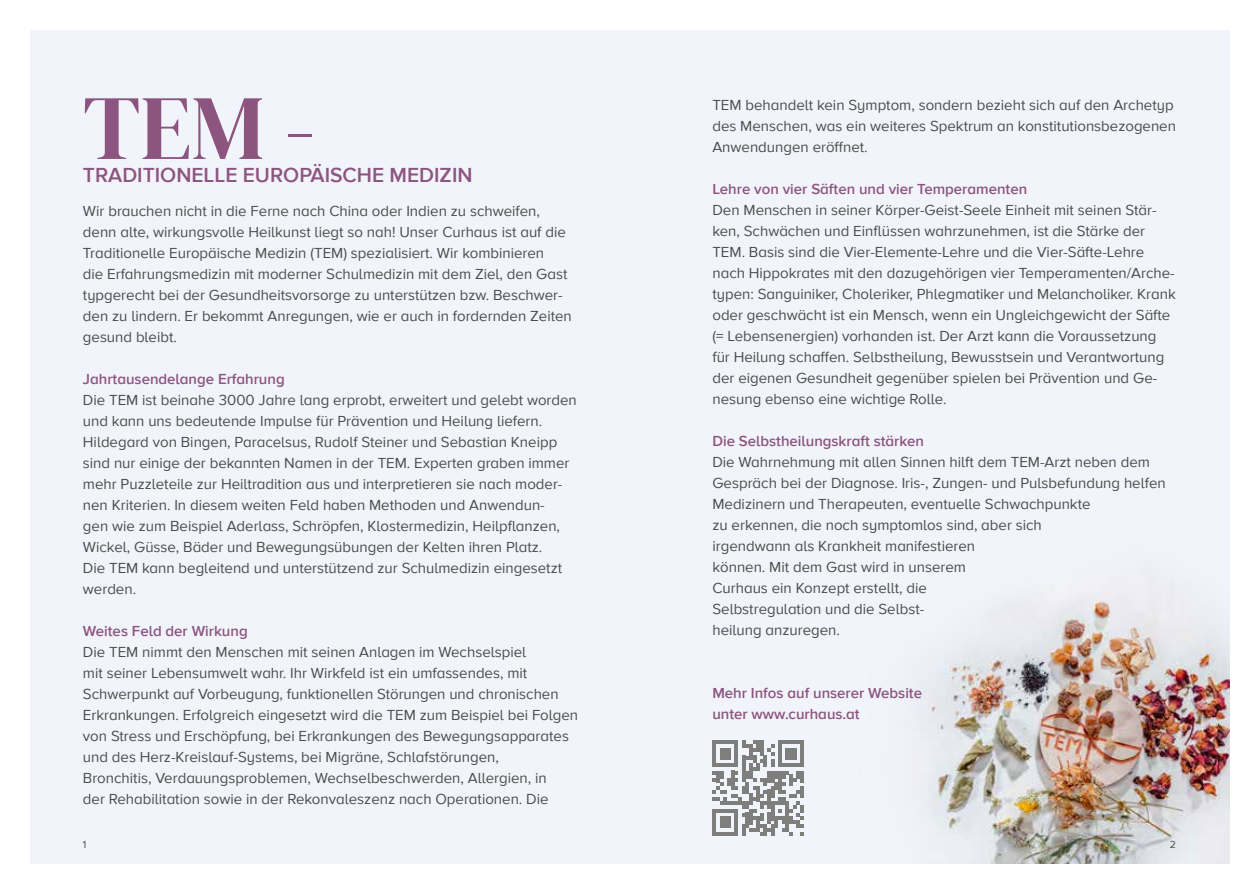
<style>
.page{position:relative;width:1259px;height:893px;background:#fff}
.page>*{position:absolute;margin:0;border:0;box-sizing:border-box;transform-origin:0 0}
.t1{font:91.8px "DM Serif Display";color:#8c557f}
.t2{font:600 21px "Proxima Nova A";color:#8c557f}
.t3{font:15px/21px "Proxima Nova A";color:#4a4a49}
.t4{font:600 15px/21px "Proxima Nova A";color:#8c557f}
.t5{font:10.5px "Proxima Nova A";color:#4a4a49}
</style>
<div class="page">
<div style="left:30px;top:30px;width:1199px;height:833px;background:#f2f4fb"></div>
<img style="left:920px;top:592px;width:309px;height:271px">
<svg style="left:712px;top:740px;width:92px;height:96px"></svg>
<h1 class="t1" style="left:83px;top:75px;width:233px">TEM -</h1>
<h2 class="t2" style="left:83px;top:160px;width:391px">TRADITIONELLE EUROPÄISCHE MEDIZIN</h2>
<p class="t3" style="left:83px;top:199px;width:490px">Wir brauchen nicht in die Ferne nach China oder Indien zu schweifen, denn alte, wirkungsvolle Heilkunst liegt so nah! Unser Curhaus ist auf die Traditionelle Europäische Medizin (TEM) spezialisiert. Wir kombinieren<br>die Erfahrungsmedizin mit moderner Schulmedizin mit dem Ziel, den Gast typgerecht bei der Gesundheitsvorsorge zu unterstützen bzw. Beschwer&shy;den zu lindern. Er bekommt Anregungen, wie er auch in fordernden Zeiten gesund bleibt.</p>
<p class="t4" style="left:83px;top:368px;width:203px">Jahrtausendelange Erfahrung</p>
<p class="t3" style="left:83px;top:388px;width:495px">Die TEM ist beinahe 3000 Jahre lang erprobt, erweitert und gelebt worden und kann uns bedeutende Impulse für Prävention und Heilung liefern.<br>Hildegard von Bingen, Paracelsus, Rudolf Steiner und Sebastian Kneipp sind nur einige der bekannten Namen in der TEM. Experten graben immer mehr Puzzleteile zur Heiltradition aus und interpretieren sie nach moder&shy;nen Kriterien. In diesem weiten Feld haben Methoden und Anwendun-<br>gen wie zum Beispiel Aderlass, Schröpfen, Klostermedizin, Heilpflanzen, Wickel, Güsse, Bäder und Bewegungsübungen der Kelten ihren Platz.<br>Die TEM kann begleitend und unterstützend zur Schulmedizin eingesetzt werden.</p>
<p class="t4" style="left:83px;top:620px;width:166px">Weites Feld der Wirkung</p>
<p class="t3" style="left:83px;top:640px;width:497px">Die TEM nimmt den Menschen mit seinen Anlagen im Wechselspiel<br>mit seiner Lebensumwelt wahr. Ihr Wirkfeld ist ein umfassendes, mit Schwerpunkt auf Vorbeugung, funktionellen Störungen und chronischen Erkrankungen. Erfolgreich eingesetzt wird die TEM zum Beispiel bei Folgen von Stress und Erschöpfung, bei Erkrankungen des Bewegungsapparates und des Herz-Kreislauf-Systems, bei Migräne, Schlafstörungen,<br>Bronchitis, Verdauungsproblemen, Wechselbeschwerden, Allergien, in<br>der Rehabilitation sowie in der Rekonvaleszenz nach Operationen. Die</p>
<p class="t5" style="left:83px;top:837px;width:5px">1</p>
<p class="t3" style="left:712px;top:94px;width:465px">TEM behandelt kein Symptom, sondern bezieht sich auf den Archetyp des Menschen, was ein weiteres Spektrum an konstitutionsbezogenen<br>Anwendungen eröffnet.</p>
<p class="t4" style="left:712px;top:178px;width:316px">Lehre von vier Säften und vier Temperamenten</p>
<p class="t3" style="left:712px;top:199px;width:465px">Den Menschen in seiner Körper-Geist-Seele Einheit mit seinen Stär&shy;ken, Schwächen und Einflüssen wahrzunehmen, ist die Stärke der TEM. Basis sind die Vier-Elemente-Lehre und die Vier-Säfte-Lehre nach Hippokrates mit den dazugehörigen vier Temperamenten/Arche&shy;typen: Sanguiniker, Choleriker, Phlegmatiker und Melancholiker. Krank oder geschwächt ist ein Mensch, wenn ein Ungleichgewicht der Säfte (= Lebensenergien) vorhanden ist. Der Arzt kann die Voraussetzung für Heilung schaffen. Selbstheilung, Bewusstsein und Verantwortung der eigenen Gesundheit gegenüber spielen bei Prävention und Ge&shy;nesung ebenso eine wichtige Rolle.</p>
<p class="t4" style="left:712px;top:430px;width:213px">Die Selbstheilungskraft stärken</p>
<p class="t3" style="left:712px;top:451px;width:455px">Die Wahrnehmung mit allen Sinnen hilft dem TEM-Arzt neben dem Gespräch bei der Diagnose. Iris-, Zungen- und Pulsbefundung helfen Medizinern und Therapeuten, eventuelle Schwachpunkte<br>zu erkennen, die noch symptomlos sind, aber sich<br>irgendwann als Krankheit manifestieren<br>können. Mit dem Gast wird in unserem<br>Curhaus ein Konzept erstellt, die<br>Selbstregulation und die Selbst-<br>heilung anzuregen.</p>
<p class="t4" style="left:712px;top:682px;width:211px">Mehr Infos auf unserer Website unter www.curhaus.at</p>
<p class="t5" style="left:1169px;top:837px;width:8px">2</p>
</div>
